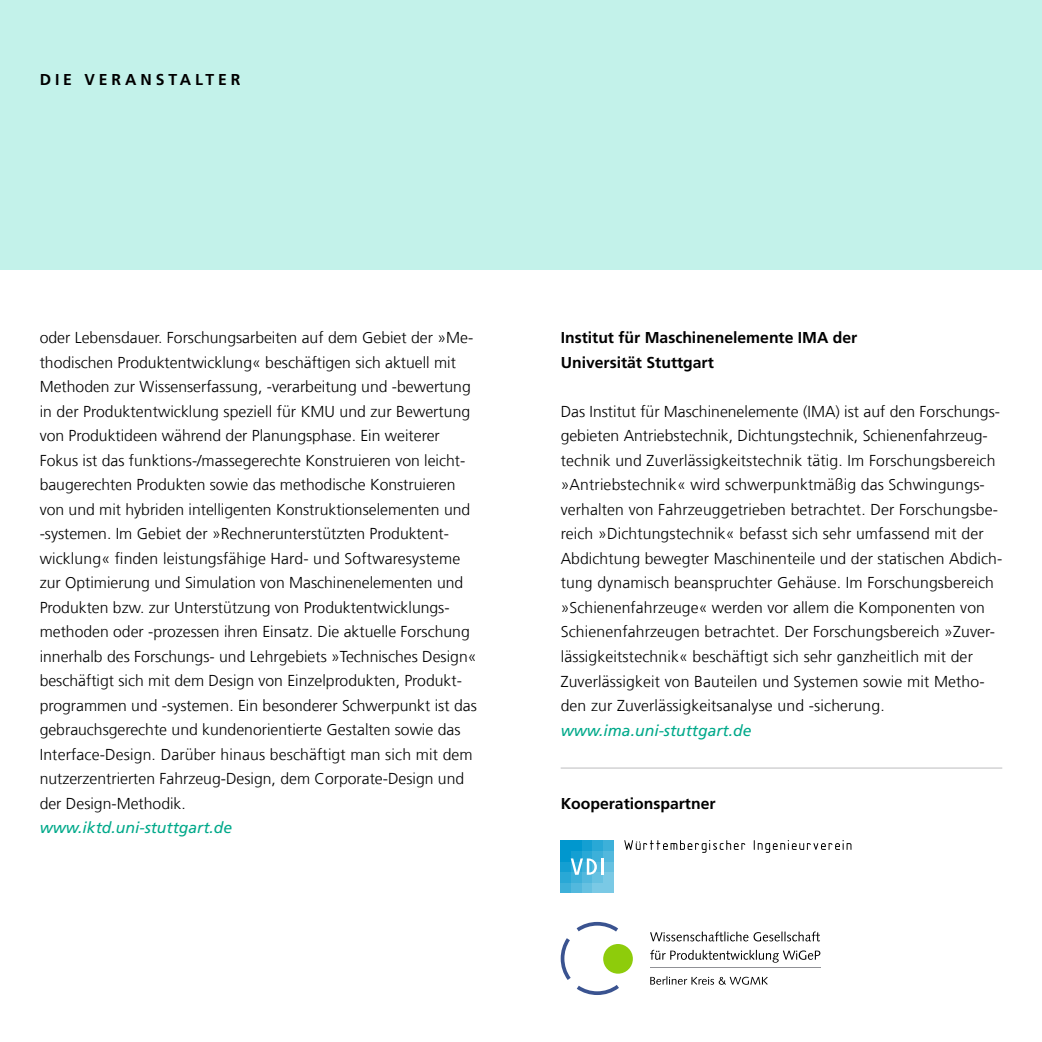
<style>
.page{position:relative;width:1042px;height:1042px;background:#fff}
.page>*{position:absolute;margin:0;border:0;box-sizing:border-box;transform-origin:0 0}
.t1{font:300 15.75px/24.5px "Frutiger LT Com";color:#000}
.t2{font:700 15.75px/24.5px "Frutiger LT Com";color:#000}
.t3{font:italic 15.75px "Frutiger LT Com";color:#00a98a}
.t4{font:700 15.75px "Frutiger LT Com";letter-spacing:.25em;color:#000}
</style>
<div class="page">
<div style="left:0;top:0;width:1042px;height:270px;background:#c3f2ea"></div>
<svg style="left:650px;top:931px;width:170px;height:10px"></svg>
<svg style="left:650px;top:950px;width:170px;height:12px"></svg>
<svg style="left:650px;top:976px;width:118px;height:9px"></svg>
<div style="left:603px;top:944px;width:30px;height:29px;background:#8ecc0b;border-radius:50%"></div>
<svg style="left:576px;top:922px;width:42px;height:9px"></svg>
<svg style="left:577px;top:985px;width:42px;height:10px"></svg>
<svg style="left:561px;top:938px;width:10px;height:42px"></svg>
<hr style="left:650px;top:967px;width:170px;height:1px;background:#909196">
<svg style="left:624px;top:840px;width:121px;height:13px"></svg>
<svg style="left:754px;top:840px;width:97px;height:13px"></svg>
<div style="left:561px;top:882px;width:10px;height:11px;background:#3db0d9"></div>
<div style="left:571px;top:882px;width:11px;height:11px;background:#52b8dd"></div>
<div style="left:582px;top:882px;width:10px;height:11px;background:#66c1e1"></div>
<div style="left:592px;top:882px;width:11px;height:11px;background:#7ac9e5"></div>
<div style="left:603px;top:882px;width:11px;height:11px;background:#7ac9e5"></div>
<div style="left:561px;top:872px;width:10px;height:10px;background:#29a8d6"></div>
<div style="left:571px;top:872px;width:11px;height:10px;background:#3db0d9"></div>
<div style="left:582px;top:872px;width:10px;height:10px;background:#52b8dd"></div>
<div style="left:592px;top:872px;width:11px;height:10px;background:#66c1e1"></div>
<div style="left:603px;top:872px;width:11px;height:10px;background:#7ac9e5"></div>
<div style="left:561px;top:861px;width:10px;height:11px;background:#149fd2"></div>
<div style="left:603px;top:861px;width:11px;height:11px;background:#66c1e1"></div>
<div style="left:561px;top:850px;width:10px;height:11px;background:#0097ce"></div>
<div style="left:571px;top:850px;width:11px;height:11px;background:#149fd2"></div>
<div style="left:582px;top:850px;width:10px;height:11px;background:#29a8d6"></div>
<div style="left:592px;top:850px;width:11px;height:11px;background:#3db0d9"></div>
<div style="left:603px;top:850px;width:11px;height:11px;background:#52b8dd"></div>
<div style="left:561px;top:840px;width:10px;height:10px;background:#0097ce"></div>
<div style="left:571px;top:840px;width:11px;height:10px;background:#0097ce"></div>
<div style="left:582px;top:840px;width:10px;height:10px;background:#149fd2"></div>
<div style="left:592px;top:840px;width:11px;height:10px;background:#29a8d6"></div>
<div style="left:603px;top:840px;width:11px;height:10px;background:#3db0d9"></div>
<svg style="left:571px;top:858px;width:32px;height:17px"></svg>
<hr style="left:561px;top:767px;width:441px;height:2px;background:#d9d9da">
<p class="t4" style="left:40px;top:71px;width:202px">D ie Veranstalter</p>
<p class="t1" style="left:40px;top:326px;width:439px">oder Lebensdauer. Forschungsarbeiten auf dem Gebiet der »Me&shy;thodischen Produktentwicklung« beschäftigen sich aktuell mit Methoden zur Wissenserfassung, -verarbeitung und -bewertung in der Produktentwicklung speziell für KMU und zur Bewertung von Produktideen während der Planungsphase. Ein weiterer Fokus ist das funktions-/massegerechte Konstruieren von leicht&shy;baugerechten Produkten sowie das methodische Konstruieren von und mit hybriden intelligenten Konstruktionselementen und -systemen. Im Gebiet der »Rechnerunterstützten Produktent&shy;wicklung« finden leistungsfähige Hard- und Softwaresysteme zur Optimierung und Simulation von Maschinenelementen und Produkten bzw. zur Unterstützung von Produktentwicklungs&shy;methoden oder -prozessen ihren Einsatz. Die aktuelle Forschung innerhalb des Forschungs- und Lehrgebiets »Technisches Design« beschäftigt sich mit dem Design von Einzelprodukten, Produkt&shy;programmen und -systemen. Ein besonderer Schwerpunkt ist das gebrauchsgerechte und kundenorientierte Gestalten sowie das Interface-Design. Darüber hinaus beschäftigt man sich mit dem nutzerzentrierten Fahrzeug-Design, dem Corporate-Design und der Design-Methodik.</p>
<p class="t3" style="left:40px;top:819px;width:194px">www.iktd.uni-stuttgart.de</p>
<p class="t2" style="left:561px;top:326px;width:298px">Institut für Maschinenelemente IMA der<br>Universität Stuttgart</p>
<p class="t1" style="left:561px;top:399px;width:443px">Das Institut für Maschinenelemente (IMA) ist auf den Forschungs&shy;gebieten Antriebstechnik, Dichtungstechnik, Schienenfahrzeug&shy;technik und Zuverlässigkeitstechnik tätig. Im Forschungsbereich »Antriebstechnik« wird schwerpunktmäßig das Schwingungs&shy;verhalten von Fahrzeuggetrieben betrachtet. Der Forschungsbe&shy;reich »Dichtungstechnik« befasst sich sehr umfassend mit der Abdichtung bewegter Maschinenteile und der statischen Abdich&shy;tung dynamisch beanspruchter Gehäuse. Im Forschungsbereich »Schienenfahrzeuge« werden vor allem die Komponenten von Schienenfahrzeugen betrachtet. Der Forschungsbereich »Zuver&shy;lässigkeitstechnik« beschäftigt sich sehr ganzheitlich mit der Zuverlässigkeit von Bauteilen und Systemen sowie mit Metho&shy;den zur Zuverlässigkeitsanalyse und -sicherung.</p>
<p class="t3" style="left:561px;top:721px;width:192px">www.ima.uni-stuttgart.de</p>
<p class="t2" style="left:561px;top:791px;width:156px">Kooperationspartner</p>
</div>
